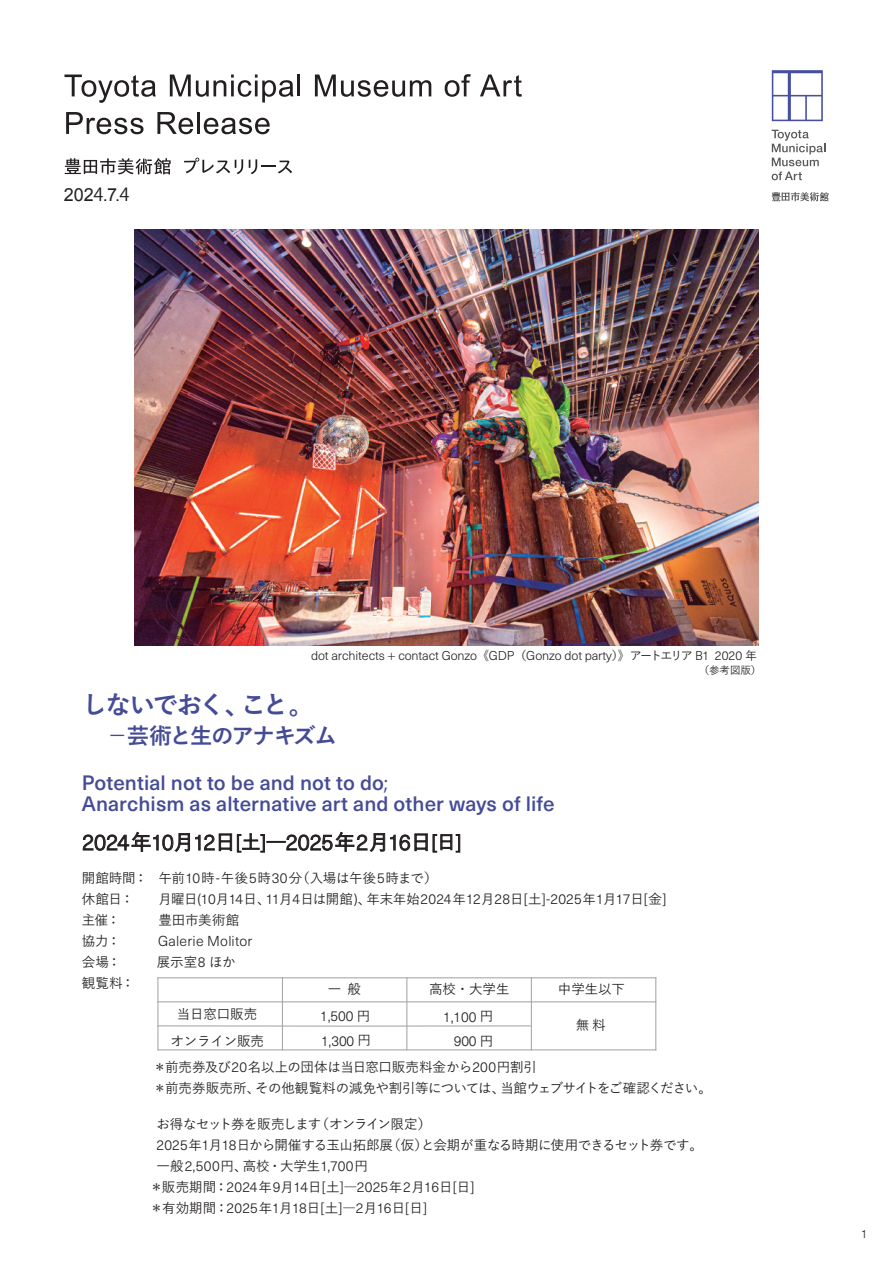
<style>
.page{position:relative;width:893px;height:1263px;background:#fff}
.page>*{position:absolute;margin:0;border:0;box-sizing:border-box;transform-origin:0 0}
.t1{font:700 25.5px "Yu Go";letter-spacing:-.09em;color:#454b96}
.t2{font:700 22.5px "Yu Go";letter-spacing:-.075em;color:#454b96}
.t3{font:300 22.05px "Neue Haas Unica W1 G";letter-spacing:-.015em;color:#231f20}
.t4{font:500 20.4px/21px "Neue Haas Unica W1 G";letter-spacing:.005em;color:#454b96}
.t5{font:18px "Arial";color:#231f20}
.t6{font:300 14.1px/24.5px "Neue Haas Unica W1 G";letter-spacing:.005em;color:#231f20}
.t7{font:500 13.5px/21px "Yu Go";letter-spacing:-.02em;color:#231f20}
.t8{font:500 13.5px/21px "Yu Go";letter-spacing:-.04em;color:#231f20}
.t9{font:500 13.5px/21px "Yu Go";color:#231f20}
.t10{font:300 12.6px "Neue Haas Unica W1 G";letter-spacing:-.01em;color:#231f20}
.t11{font:300 11.85px "Neue Haas Unica W1 G";color:#231f20}
.t12{font:500 10.5px "Yu Go";color:#231f20}
.s1{font-family:"Koz Go Pr 6 N"}
.s2{font-family:"Koz Go Pro";font-size:12px}
.s3{font-family:"Yu Go";font-weight:500;font-size:12px}
.s4{font-family:"Koz Go Pr 6 N";font-weight:400;font-size:19.5px}
.s5{font-family:"Yu Go";font-weight:500;font-size:21px}
.s6{font-size:19.8px}
.s7{font-family:"Yu Go";font-weight:500;font-size:18.9px}
.s8{font-family:"Neue Haas Unica W1 G";font-weight:300;font-size:14.1px}
.s9{font-family:"Yu Go";font-weight:500;font-size:13.5px}
</style>
<div class="page">
<svg style="left:65px;top:158px;width:106px;height:16px"></svg>
<svg style="left:184px;top:158px;width:59px;height:16px"></svg>
<svg style="left:249px;top:159px;width:43px;height:15px"></svg>
<svg style="left:772px;top:130px;width:53px;height:36px"></svg>
<svg style="left:772px;top:172px;width:30px;height:8px"></svg>
<svg style="left:772px;top:70px;width:51px;height:51px"></svg>
<svg style="left:772px;top:192px;width:57px;height:9px"></svg>
<svg style="left:83px;top:831px;width:378px;height:22px"></svg>
<svg style="left:64px;top:75px;width:92px;height:28px"></svg>
<svg style="left:170px;top:75px;width:124px;height:27px"></svg>
<hr style="left:297px;top:75px;width:3px;height:21px;background:#231f20">
<svg style="left:315px;top:75px;width:116px;height:22px"></svg>
<svg style="left:445px;top:74px;width:26px;height:23px"></svg>
<svg style="left:480px;top:75px;width:42px;height:22px"></svg>
<svg style="left:66px;top:112px;width:78px;height:22px"></svg>
<svg style="left:157px;top:112px;width:36px;height:22px"></svg>
<hr style="left:197px;top:112px;width:3px;height:22px;background:#231f20">
<svg style="left:204px;top:118px;width:66px;height:16px"></svg>
<img style="left:134px;top:229px;width:624px;height:416px">
<hr style="left:282px;top:977px;width:1px;height:73px;background:#9ea0a3">
<hr style="left:407px;top:977px;width:1px;height:73px;background:#9ea0a3">
<hr style="left:531px;top:977px;width:1px;height:73px;background:#9ea0a3">
<hr style="left:157px;top:1001px;width:499px;height:1px;background:#9ea0a3">
<svg style="left:157px;top:1025px;width:374px;height:1px"></svg>
<hr style="left:158px;top:977px;width:1px;height:73px;background:#9ea0a3">
<hr style="left:656px;top:977px;width:1px;height:73px;background:#9ea0a3">
<hr style="left:157px;top:977px;width:499px;height:1px;background:#9ea0a3">
<hr style="left:157px;top:1050px;width:499px;height:1px;background:#9ea0a3">
<h3 class="t5" style="left:64px;top:182px;width:67px">202<span class="s1">4</span>.7.<span class="s1">4</span></h3>
<p class="t10" style="left:311px;top:647px;width:448px">dot architects <span class="s2">+</span> contact Gonzo<span class="s3">《</span>GDP<span class="s3">（</span>Gonzo dot party<span class="s3">）》アートエリア</span> B1 2020 <span class="s3">年</span></p>
<p class="t12" style="left:699px;top:660px;width:64px">（参考図版）</p>
<h1 class="t1" style="left:82px;top:691px;width:234px">しないでおく、こと。</h1>
<h2 class="t2" style="left:106px;top:723px;width:232px">－芸術と生のアナキズム</h2>
<h3 class="t4" style="left:82px;top:771px;width:474px">Potential not to be and not to do<span class="s4">;<br></span>Anarchism as alternative art and other ways of life</h3>
<h3 class="t3" style="left:82px;top:826px;width:381px">2024<span class="s5">年</span>10<span class="s5">月</span>12<span class="s5">日</span><span class="s6">[</span><span class="s7">土</span><span class="s6">]</span><span class="s5">―</span>2025<span class="s5">年</span>2<span class="s5">月</span>16<span class="s5">日</span><span class="s6">[</span><span class="s7">日</span><span class="s6">]</span></h3>
<p class="t7" style="left:82px;top:865px;width:357px">開館時間： 午前<span class="s8">10</span>時<span class="s8">-</span>午後<span class="s8">5</span>時<span class="s8">30</span>分（入場は午後<span class="s8">5</span>時まで）休館日：</p>
<p class="t6" style="left:158px;top:886px;width:509px"><span class="s9">月曜日</span>(10<span class="s9">月</span>14<span class="s9">日、</span>11<span class="s9">月</span>4<span class="s9">日は開館</span>)<span class="s9">、年末年始</span>2024<span class="s9">年</span>12<span class="s9">月</span>28<span class="s9">日</span>[<span class="s9">土</span>]-2025<span class="s9">年</span>1<span class="s9">月</span>17<span class="s9">日</span>[<span class="s9">金</span>]</p>
<p class="t7" style="left:82px;top:907px;width:40px">主催：</p>
<p class="t7" style="left:158px;top:907px;width:82px">豊田市美術館</p>
<p class="t7" style="left:82px;top:928px;width:40px">協力：</p>
<p class="t6" style="left:158px;top:928px;width:96px">Galerie Molitor</p>
<p class="t9" style="left:82px;top:949px;width:155px">会場：　　 展示室<span class="s8">8</span> ほか観覧料：</p>
<p class="t7" style="left:328px;top:976px;width:35px">一 般</p>
<p class="t7" style="left:429px;top:976px;width:82px">高校・大学生</p>
<p class="t6" style="left:443px;top:1003px;width:52px;text-align:right">1,100 <span class="s9">円<br></span>900 <span class="s9">円</span></p>
<p class="t7" style="left:170px;top:999px;width:95px;line-height:26.5px;text-align:center">当日窓口販売オンライン販売</p>
<p class="t6" style="left:320px;top:1003px;width:52px">1,500 <span class="s9">円<br></span>1,300 <span class="s9">円</span></p>
<p class="t7" style="left:558px;top:976px;width:68px">中学生以下</p>
<p class="t7" style="left:576px;top:1012px;width:31px">無料</p>
<p class="t7" style="left:153px;top:1054px;width:560px">＊前売券及び<span class="s8">20</span>名以上の団体は当日窓口販売料金から<span class="s8">200</span>円割引<br>＊前売券販売所、その他観覧料の減免や割引等については、当館ウェブサイトをご確認ください。</p>
<p class="t8" style="left:156px;top:1111px;width:548px">お得なセット券を販売します（オンライン限定）<br><span class="s8">2025</span>年<span class="s8">1</span>月<span class="s8">18</span>日から開催する玉山拓郎展（仮）と会期が重なる時期に使用できるセット券です。一般<span class="s8">2,500</span>円、高校・大学生<span class="s8">1,700</span>円</p>
<p class="t6" style="left:150px;top:1174px;width:326px"><span class="s9">＊販売期間：</span>2024<span class="s9">年</span>9<span class="s9">月</span>14<span class="s9">日</span>[<span class="s9">土</span>]<span class="s9">―</span>2025<span class="s9">年</span>2<span class="s9">月</span>16<span class="s9">日</span>[<span class="s9">日</span>]</p>
<p class="t7" style="left:150px;top:1195px;width:279px">＊有効期間：<span class="s8">2025</span>年<span class="s8">1</span>月<span class="s8">18</span>日<span class="s8">[</span>土<span class="s8">]</span>―<span class="s8">2</span>月<span class="s8">16</span>日<span class="s8">[</span>日<span class="s8">]</span></p>
<p class="t11" style="left:861px;top:1225px;width:8px">1</p>
</div>
